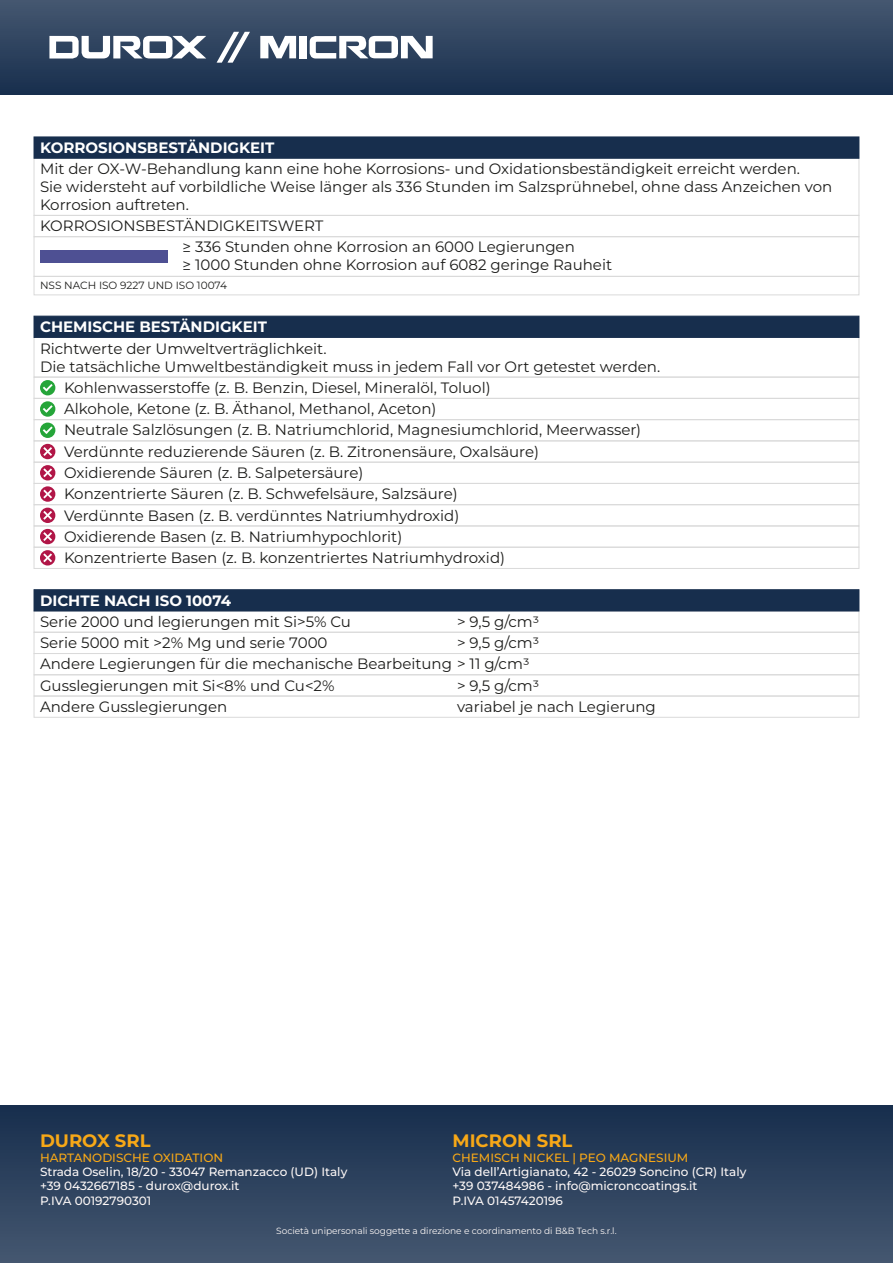
<style>
.page{position:relative;width:893px;height:1263px;background:#fff}
.page>*{position:absolute;margin:0;border:0;box-sizing:border-box;transform-origin:0 0}
.t1{font:18px "Montserrat Thin 700";color:#f7a817}
.t2{font:15px/21.3px "Montserrat Thin 400";color:#1d1d1b}
.t3{font:15px "Montserrat Thin 700";color:#fff}
.t4{font:12px/14.4px "Montserrat Thin 500";color:#fcf7f6}
.t5{font:12px "Montserrat Thin 500";color:#f7a817}
.t6{font:10.5px "Montserrat Thin 400";color:#1d1d1b}
.t7{font:9px "Montserrat Thin 400";color:#fcf7f6}
</style>
<div class="page">
<div style="left:34px;top:137px;width:825px;height:22px;background:#172e4d;border:1px solid #172e4d"></div>
<div style="left:34px;top:215px;width:825px;height:22px;border:1px solid #dadada"></div>
<div style="left:34px;top:236px;width:825px;height:41px;border:1px solid #dadada"></div>
<div style="left:40px;top:250px;width:128px;height:13px;background:#4e5093"></div>
<div style="left:34px;top:276px;width:825px;height:19px;border:1px solid #dadada"></div>
<div style="left:0;top:1105px;width:893px;height:158px;background:linear-gradient(to bottom,#172e4d,#445770)"></div>
<div style="left:0;top:0;width:893px;height:94px;background:linear-gradient(to bottom,#455770,#182f4e)"></div>
<svg style="left:216px;top:31px;width:35px;height:33px"></svg>
<svg style="left:49px;top:36px;width:157px;height:23px"></svg>
<svg style="left:260px;top:36px;width:36px;height:22px"></svg>
<div style="left:299px;top:36px;width:8px;height:22px;background:#fff"></div>
<svg style="left:310px;top:36px;width:123px;height:23px"></svg>
<svg style="left:40px;top:550px;width:15px;height:15px"></svg>
<svg style="left:41px;top:551px;width:13px;height:13px"></svg>
<svg style="left:40px;top:508px;width:15px;height:15px"></svg>
<svg style="left:41px;top:509px;width:13px;height:13px"></svg>
<div style="left:34px;top:337px;width:825px;height:40px;border:1px solid #dadada"></div>
<div style="left:34px;top:316px;width:825px;height:22px;background:#172e4d;border:1px solid #172e4d"></div>
<div style="left:34px;top:377px;width:825px;height:22px;border:1px solid #dadada"></div>
<div style="left:40px;top:380px;width:15px;height:15px;background:#25a539;border-radius:50%"></div>
<svg style="left:41px;top:382px;width:14px;height:11px"></svg>
<div style="left:34px;top:398px;width:825px;height:22px;border:1px solid #dadada"></div>
<svg style="left:40px;top:401px;width:15px;height:16px"></svg>
<svg style="left:41px;top:403px;width:14px;height:12px"></svg>
<div style="left:34px;top:419px;width:825px;height:22px;border:1px solid #dadada"></div>
<svg style="left:40px;top:423px;width:15px;height:15px"></svg>
<svg style="left:41px;top:424px;width:14px;height:12px"></svg>
<div style="left:34px;top:440px;width:825px;height:22px;border:1px solid #dadada"></div>
<div style="left:34px;top:462px;width:825px;height:22px;border:1px solid #dadada"></div>
<div style="left:34px;top:483px;width:825px;height:22px;border:1px solid #dadada"></div>
<div style="left:34px;top:504px;width:825px;height:22px;border:1px solid #dadada"></div>
<div style="left:34px;top:526px;width:825px;height:22px;border:1px solid #dadada"></div>
<div style="left:34px;top:547px;width:825px;height:22px;border:1px solid #dadada"></div>
<svg style="left:40px;top:444px;width:15px;height:15px"></svg>
<svg style="left:41px;top:445px;width:13px;height:13px"></svg>
<svg style="left:40px;top:465px;width:15px;height:15px"></svg>
<svg style="left:41px;top:466px;width:13px;height:13px"></svg>
<svg style="left:40px;top:486px;width:15px;height:16px"></svg>
<svg style="left:41px;top:488px;width:13px;height:12px"></svg>
<svg style="left:40px;top:529px;width:15px;height:15px"></svg>
<svg style="left:41px;top:530px;width:13px;height:13px"></svg>
<div style="left:34px;top:611px;width:825px;height:22px;border:1px solid #dadada"></div>
<div style="left:34px;top:589px;width:825px;height:22px;background:#172e4d;border:1px solid #172e4d"></div>
<div style="left:34px;top:632px;width:825px;height:22px;border:1px solid #dadada"></div>
<div style="left:34px;top:653px;width:825px;height:22px;border:1px solid #dadada"></div>
<div style="left:34px;top:674px;width:825px;height:22px;border:1px solid #dadada"></div>
<div style="left:34px;top:696px;width:825px;height:22px;border:1px solid #dadada"></div>
<p class="t3" style="left:40px;top:137px;width:236px">KORROSIONSBESTÄNDIGKEIT</p>
<p class="t2" style="left:40px;top:160px;width:794px;line-height:18px">Mit der OX-W-Behandlung kann eine hohe Korrosions- und Oxidationsbeständigkeit erreicht werden.<br>Sie widersteht auf vorbildliche Weise länger als 336 Stunden im Salzsprühnebel, ohne dass Anzeichen von<br>Korrosion auftreten.</p>
<p class="t2" style="left:183px;top:215px;width:394px;text-indent:-143px">KORROSIONSBESTÄNDIGKEITSWERT<br>≥ 336 Stunden ohne Korrosion an 6000 Legierungen</p>
<p class="t2" style="left:183px;top:254px;width:431px">≥ 1000 Stunden ohne Korrosion auf 6082 geringe Rauheit</p>
<p class="t6" style="left:40px;top:279px;width:188px">NSS NACH ISO 9227 UND ISO 10074</p>
<p class="t3" style="left:40px;top:317px;width:228px">CHEMISCHE BESTÄNDIGKEIT</p>
<p class="t2" style="left:40px;top:339px;width:622px;line-height:18px">Richtwerte der Umweltverträglichkeit.<br>Die tatsächliche Umweltbeständigkeit muss in jedem Fall vor Ort getestet werden.</p>
<p class="t2" style="left:64px;top:377px;width:579px">Kohlenwasserstoffe (z. B. Benzin, Diesel, Mineralöl, Toluol)<br>Alkohole, Ketone (z. B. Äthanol, Methanol, Aceton)<br>Neutrale Salzlösungen (z. B. Natriumchlorid, Magnesiumchlorid, Meerwasser)<br>Verdünnte reduzierende Säuren (z. B. Zitronensäure, Oxalsäure)<br>Oxidierende Säuren (z. B. Salpetersäure)<br>Konzentrierte Säuren (z. B. Schwefelsäure, Salzsäure)<br>Verdünnte Basen (z. B. verdünntes Natriumhydroxid)<br>Oxidierende Basen (z. B. Natriumhypochlorit)<br>Konzentrierte Basen (z. B. konzentriertes Natriumhydroxid)</p>
<p class="t3" style="left:40px;top:590px;width:193px">DICHTE NACH ISO 10074</p>
<p class="t2" style="left:40px;top:632px;width:491px">Serie 5000 mit &gt;2% Mg und serie 7000<br>Andere Legierungen für die mechanische Bearbeitung &gt; 11 g/cm3<br>Gusslegierungen mit Si&lt;8% und Cu&lt;2%<br>Andere Gusslegierungen</p>
<p class="t2" style="left:457px;top:610px;width:84px">&gt; 9,5 g/cm3 &gt; 9,5 g/cm3</p>
<p class="t2" style="left:457px;top:674px;width:200px">&gt; 9,5 g/cm3<br>variabel je nach Legierung</p>
<p class="t2" style="left:40px;top:610px;width:312px">Serie 2000 und legierungen mit Si&gt;5% Cu</p>
<p class="t1" style="left:40px;top:1129px;width:112px">DUROX SRL</p>
<p class="t5" style="left:40px;top:1149px;width:185px">HARTANODISCHE OXIDATION</p>
<p class="t4" style="left:40px;top:1164px;width:309px">Strada Oselin, 18/20 - 33047 Remanzacco (UD) Italy +39 0432667185 - durox@durox.it<br>P.IVA 00192790301</p>
<p class="t1" style="left:452px;top:1129px;width:121px">MICRON SRL</p>
<p class="t5" style="left:452px;top:1149px;width:237px">CHEMISCH NICKEL | PEO MAGNESIUM</p>
<p class="t4" style="left:452px;top:1164px;width:295px">Via dell’Artigianato, 42 - 26029 Soncino (CR) Italy +39 037484986 - info@microncoatings.it<br>P.IVA 01457420196</p>
<p class="t7" style="left:276px;top:1224px;width:342px">Società unipersonali soggette a direzione e coordinamento di B&amp;B Tech s.r.l.</p>
</div>
